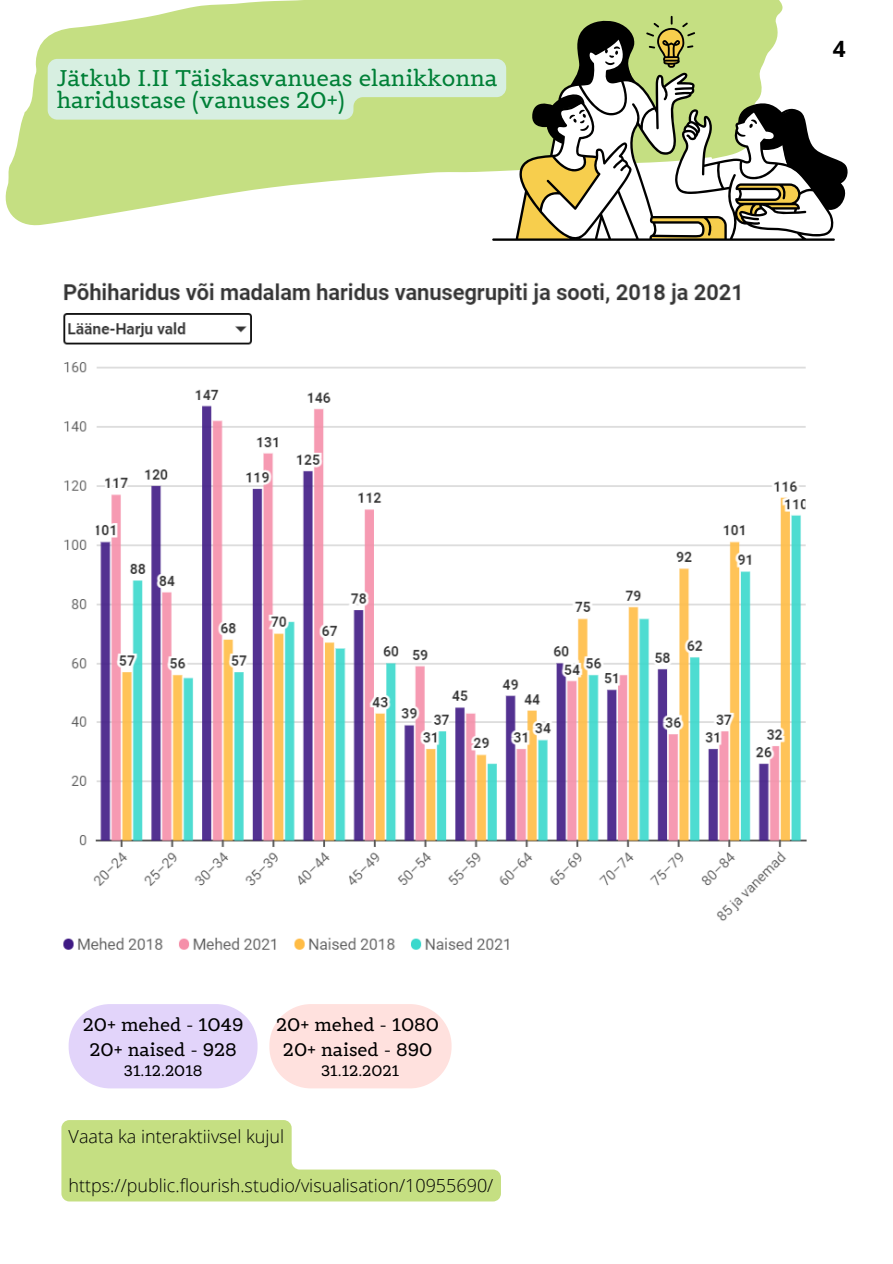
<style>
.page{position:relative;width:893px;height:1264px;background:#fff}
.page>*{position:absolute;margin:0;border:0;box-sizing:border-box;transform-origin:0 0}
.t1{font:22.5px/22.5px "Belgrano";color:#008037}
.t2{font:700 22.5px "Open Sans";color:#000}
.t3{font:300 18px "Open Sans";color:#000}
.t4{font:18px/24.8px "Belgrano";color:#000;text-align:center}
.t5{font:15px "Belgrano";color:#000}
</style>
<div class="page">
<svg style="left:5px;top:0;width:778px;height:226px;fill:#c5df82"></svg>
<svg style="left:492px;top:20px;width:355px;height:221px"></svg>
<svg style="left:569px;top:110px;width:20px;height:21px"></svg>
<svg style="left:749px;top:119px;width:7px;height:9px"></svg>
<svg style="left:605px;top:46px;width:15px;height:19px"></svg>
<svg style="left:646px;top:16px;width:49px;height:52px;background:#abb663"></svg>
<svg style="left:69px;top:1004px;width:188px;height:84px;background:#e4d7fa"></svg>
<svg style="left:269px;top:1004px;width:182px;height:84px;background:#ffe3e1"></svg>
<img style="left:63px;top:282px;width:744px;height:668px">
<svg style="left:48px;top:59px;width:458px;height:61px;background:#d4ecd4"></svg>
<svg style="left:61px;top:1120px;width:440px;height:81px"></svg>
<p class="t1" style="left:57px;top:67px;width:442px">Jätkub I.II Täiskasvanueas elanikkonna haridustase (vanuses 20+)</p>
<p class="t2" style="left:832px;top:33px;width:14px">4</p>
<p class="t4" style="left:83px;top:1012px;width:162px">20+ mehed - 1049<br>20+ naised - 928</p>
<p class="t5" style="left:124px;top:1061px;width:80px">31.12.2018</p>
<p class="t4" style="left:276px;top:1012px;width:164px">20+ mehed - 1080<br>20+ naised - 890</p>
<p class="t5" style="left:321px;top:1061px;width:80px">31.12.2021</p>
<p class="t3" style="left:69px;top:1123px;width:217px">Vaata ka interaktiivsel kujul</p>
<p class="t3" style="left:69px;top:1172px;width:426px">https://public.flourish.studio/visualisation/10955690/</p>
</div>
